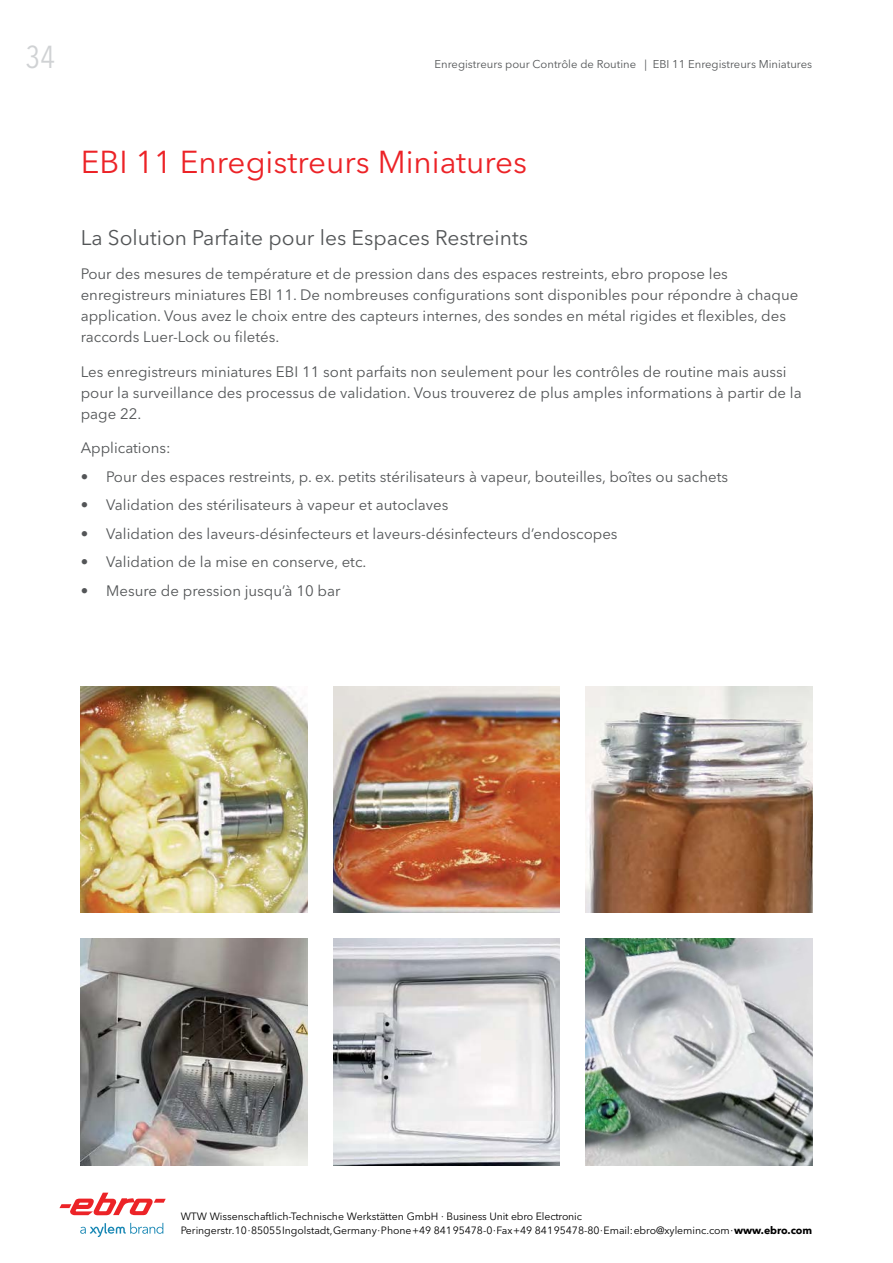
<style>
.page{position:relative;width:893px;height:1263px;background:#fff}
.page>*{position:absolute;margin:0;border:0;box-sizing:border-box;transform-origin:0 0}
.t1{font:31.5px "Avenir Next LT Pro";color:#ec2327}
.t2{font:condensed 31.5px "Avenir Next LT Pro";color:#d0d2d4}
.t3{font:21px "Avenir Next LT Pro";color:#535557}
.t4{font:15px/21px "Avenir Next LT Pro";color:#535557}
.t5{font:11.25px "Avenir Next LT Pro";color:#535557}
.t6{font:10.5px/13.5px "Avenir Next LT Pro";letter-spacing:-.005em;color:#000}
.s1{font-weight:700}
</style>
<div class="page">
<img style="left:81px;top:938px;width:227px;height:227px">
<img style="left:81px;top:686px;width:227px;height:227px">
<img style="left:333px;top:938px;width:227px;height:227px">
<img style="left:333px;top:686px;width:227px;height:227px">
<img style="left:585px;top:938px;width:227px;height:227px">
<img style="left:585px;top:686px;width:227px;height:227px">
<svg style="left:80px;top:1223px;width:83px;height:14px"></svg>
<svg style="left:59px;top:1193px;width:107px;height:22px"></svg>
<h1 class="t2" style="left:26px;top:44px;width:31px">34</h1>
<p class="t5" style="left:434px;top:60px;width:379px">Enregistreurs pour Contrôle de Routine | EBI 11 Enregistreurs Miniatures</p>
<h1 class="t1" style="left:81px;top:149px;width:448px">EBI 11 Enregistreurs Miniatures</h1>
<h2 class="t3" style="left:81px;top:229px;width:449px">La Solution Parfaite pour les Espaces Restreints</h2>
<p class="t4" style="left:81px;top:265px;width:719px">Pour des mesures de température et de pression dans des espaces restreints, ebro propose les enregistreurs miniatures EBI 11. De nombreuses configurations sont disponibles pour répondre à chaque application. Vous avez le choix entre des capteurs internes, des sondes en métal rigides et flexibles, des raccords Luer-Lock ou filetés.</p>
<p class="t4" style="left:81px;top:362px;width:722px">Les enregistreurs miniatures EBI 11 sont parfaits non seulement pour les contrôles de routine mais aussi pour la surveillance des processus de validation. Vous trouverez de plus amples informations à partir de la page 22.</p>
<p class="t4" style="left:81px;top:439px;width:91px">Applications:</p>
<p class="t4" style="left:81px;top:467px;width:649px">• Pour des espaces restreints, p. ex. petits stérilisateurs à vapeur, bouteilles, boîtes ou sachets</p>
<p class="t4" style="left:81px;top:496px;width:369px">• Validation des stérilisateurs à vapeur et autoclaves</p>
<p class="t4" style="left:81px;top:524px;width:538px">• Validation des laveurs-désinfecteurs et laveurs-désinfecteurs d’endoscopes</p>
<p class="t4" style="left:81px;top:553px;width:287px">• Validation de la mise en conserve, etc.</p>
<p class="t4" style="left:81px;top:581px;width:261px">• Mesure de pression jusqu’à 10 bar</p>
<p class="t6" style="left:181px;top:1211px;width:633px">WTW Wissenschaftlich-Technische Werkstätten GmbH ∙ Business Unit ebro Electronic<br>Peringerstr. 10 ∙ 85055 Ingolstadt, Germany ∙ Phone +49 841 95478-0 ∙ Fax +49 841 95478-80 ∙ Email: ebro@xyleminc.com ∙ <span class="s1">www.ebro.com</span></p>
</div>
